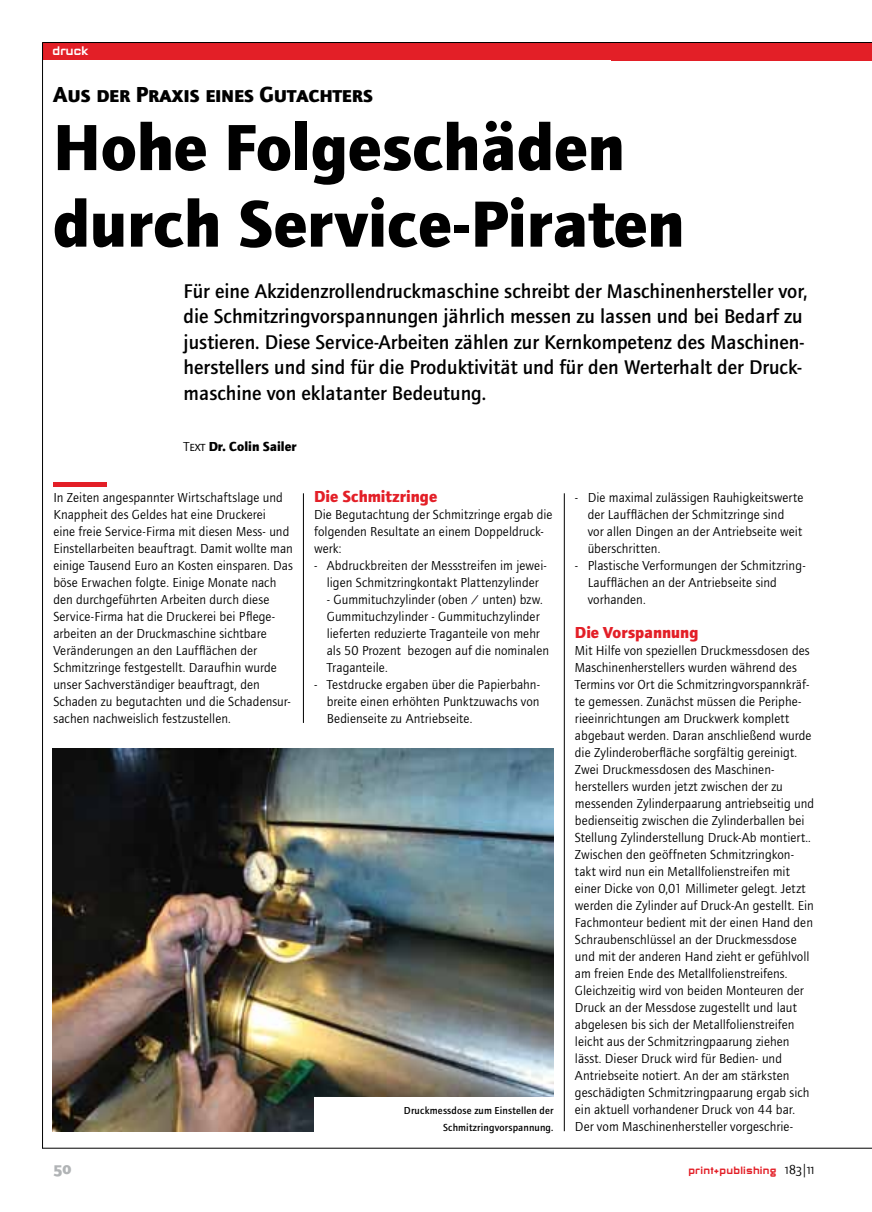
<style>
.page{position:relative;width:872px;height:1212px;background:#fff}
.page>*{position:absolute;margin:0;border:0;box-sizing:border-box;transform-origin:0 0}
.t1{font:700 67.5px/76.5px "Foundry Journal";color:#000}
.t2{font:700 22.5px "Foundry Journal SC";color:#000}
.t3{font:500 20.55px/25.5px "Foundry Journal";color:#000}
.t4{font:700 16.5px "Foundry Journal";color:#e31f27}
.t5{font:700 16.5px "Foundry Journal SC";color:#b1b4b6}
.t6{font:900 15.75px "Neeskens";color:#fff}
.t7{font:13.5px/17px "Foundry Journal";letter-spacing:.005em;color:#000}
.t8{font:900 13.5px "Neeskens";letter-spacing:.015em;color:#e31f27}
.t9{font:700 13.5px "Foundry Journal";color:#000}
.t10{font:500 10.5px/17px "Foundry Journal";letter-spacing:.015em;color:#000;text-align:right}
.s1{font-family:"Foundry Journal SC";font-weight:400}
.s2{font-family:"Foundry Journal SC";font-weight:400;color:#000}
</style>
<div class="page">
<div style="left:43px;top:43px;width:829px;height:17px;background:#e31f27"></div>
<hr style="left:42px;top:43px;width:1px;height:1105px;background:#000">
<hr style="left:43px;top:42px;width:829px;height:1px;background:#000">
<hr style="left:43px;top:1148px;width:829px;height:1px;background:#000">
<hr style="left:564px;top:493px;width:1px;height:638px;background:#000">
<hr style="left:303px;top:493px;width:1px;height:230px;background:#000">
<hr style="left:53px;top:483px;width:53px;height:4px;background:#e31f27">
<img style="left:53px;top:748px;width:500px;height:383px">
<div style="left:314px;top:1097px;width:239px;height:34px;background:#fff"></div>
<p class="t6" style="left:53px;top:43px;width:38px">druck</p>
<h2 class="t2" style="left:53px;top:81px;width:321px">Aus der Praxis eines Gutachters</h2>
<h1 class="t1" style="left:53px;top:109px;width:632px">Hohe Folgeschäden durch Service-Piraten</h1>
<p class="t3" style="left:184px;top:278px;width:625px">Für eine Akzidenzrollendruckmaschine schreibt der Maschinenhersteller vor, die Schmitzringvorspannungen jährlich messen zu lassen und bei Bedarf zu justieren. Diese Service-Arbeiten zählen zur Kernkompetenz des Maschinen&shy;herstellers und sind für die Produktivität und für den Werterhalt der Druck&shy;maschine von eklatanter Bedeutung.</p>
<p class="t9" style="left:184px;top:438px;width:115px"><span class="s1">Text</span> Dr. Colin Sailer</p>
<p class="t4" style="left:314px;top:487px;width:125px">Die Schmitzringe</p>
<p class="t7" style="left:314px;top:506px;width:240px">Die Begutachtung der Schmitzringe ergab die folgenden Resultate an einem Doppeldruck&shy;werk:</p>
<p class="t7" style="left:314px;top:557px;width:234px;text-align:center">- Abdruckbreiten der Messstreifen im jewei&shy;ligen Schmitzringkontakt Plattenzylinder</p>
<p class="t7" style="left:327px;top:591px;width:224px">- Gummituchzylinder (oben / unten) bzw.<br>Gummituchzylinder - Gummituchzylinder lieferten reduzierte Traganteile von mehr als 50 Prozent bezogen auf die nominalen Traganteile.</p>
<p class="t7" style="left:327px;top:676px;width:215px;text-align:justify;text-indent:-13px">- Testdrucke ergaben über die Papierbahn&shy;breite einen erhöhten Punktzuwachs von Bedienseite zu Antriebseite.</p>
<p class="t7" style="left:53px;top:489px;width:241px">In Zeiten angespannter Wirtschaftslage und Knappheit des Geldes hat eine Druckerei<br>eine freie Service-Firma mit diesen Mess- und Einstellarbeiten beauftragt. Damit wollte man einige Tausend Euro an Kosten einsparen. Das böse Erwachen folgte. Einige Monate nach den durchgeführten Arbeiten durch diese Service-Firma hat die Druckerei bei Pflege&shy;arbeiten an der Druckmaschine sichtbare Veränderungen an den Laufflächen der Schmitzringe festgestellt. Daraufhin wurde unser Sachverständiger beauftragt, den Schaden zu begutachten und die Schadensur&shy;sachen nachweislich festzustellen.</p>
<p class="t7" style="left:587px;top:489px;width:217px;text-indent:-13px">- Die maximal zulässigen Rauhigkeitswerte der Laufflächen der Schmitzringe sind vor allen Dingen an der Antriebseite weit überschritten.</p>
<p class="t7" style="left:587px;top:557px;width:219px;text-indent:-13px">- Plastische Verformungen der Schmitzring-<br>Laufflächen an der Antriebseite sind vorhanden.</p>
<p class="t4" style="left:575px;top:623px;width:125px">Die Vorspannung</p>
<p class="t7" style="left:575px;top:642px;width:241px">Mit Hilfe von speziellen Druckmessdosen des Maschinenherstellers wurden während des Termins vor Ort die Schmitzringvorspannkräf&shy;te gemessen. Zunächst müssen die Periphe&shy;rieeinrichtungen am Druckwerk komplett abgebaut werden. Daran anschließend wurde die Zylinderoberfläche sorgfältig gereinigt.<br>Zwei Druckmessdosen des Maschinen&shy;herstellers wurden jetzt zwischen der zu messenden Zylinderpaarung antriebseitig und bedienseitig zwischen die Zylinderballen bei Stellung Zylinderstellung Druck-Ab montiert..<br>Zwischen den geöffneten Schmitzringkon&shy;takt wird nun ein Metallfolienstreifen mit einer Dicke von 0,01 Millimeter gelegt. Jetzt werden die Zylinder auf Druck-An gestellt. Ein Fachmonteur bedient mit der einen Hand den Schraubenschlüssel an der Druckmessdose und mit der anderen Hand zieht er gefühlvoll am freien Ende des Metallfolienstreifens.<br>Gleichzeitig wird von beiden Monteuren der Druck an der Messdose zugestellt und laut abgelesen bis sich der Metallfolienstreifen leicht aus der Schmitzringpaarung ziehen lässt. Dieser Druck wird für Bedien- und Antriebseite notiert. An der am stärksten geschädigten Schmitzringpaarung ergab sich ein aktuell vorhandener Druck von 44 bar.<br>Der vom Maschinenhersteller vorgeschrie-</p>
<p class="t10" style="left:404px;top:1102px;width:151px">Druckmessdose zum Einstellen der<br>Schmitzringvorspannung.</p>
<p class="t5" style="left:53px;top:1158px;width:20px">50</p>
<p class="t8" style="left:689px;top:1163px;width:127px">print+publishing <span class="s2">183|11</span></p>
</div>
